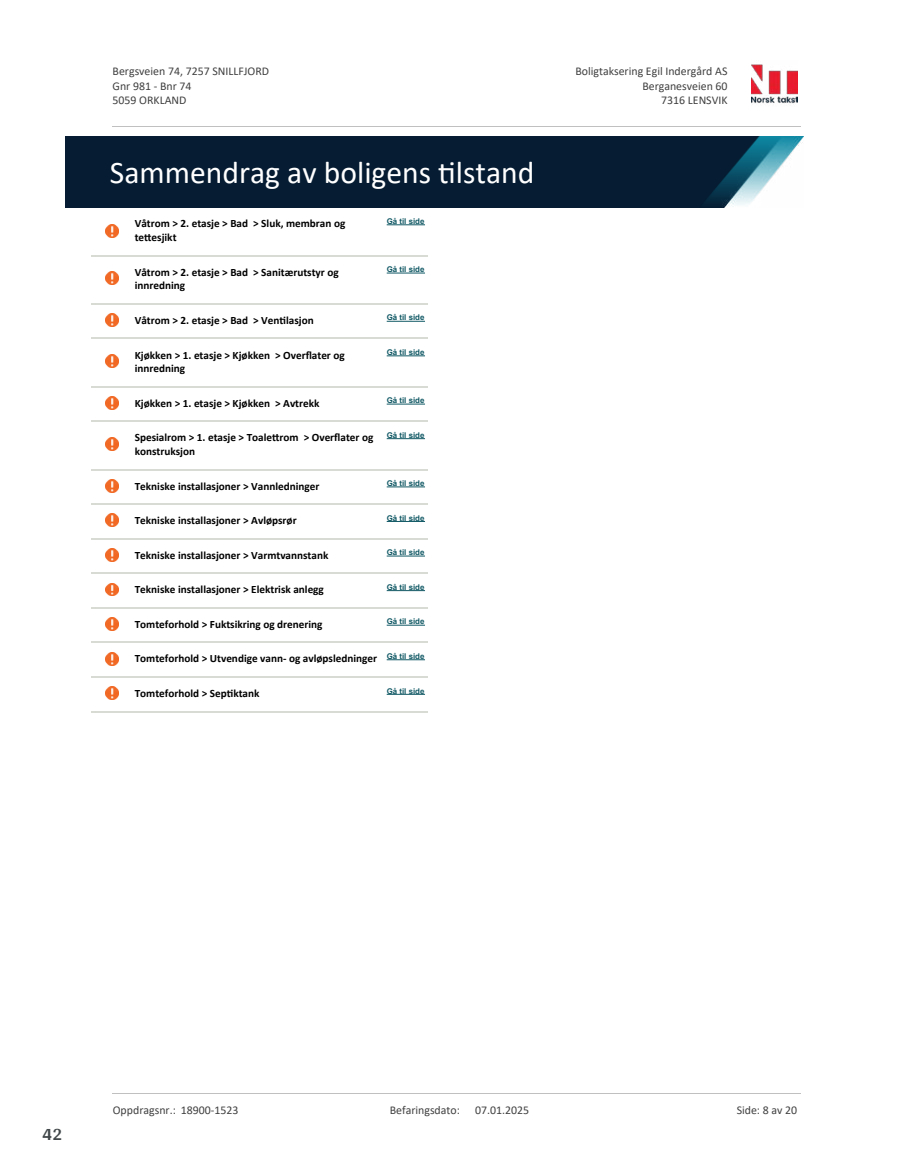
<style>
.page{position:relative;width:915px;height:1172px;background:#fff}
.page>*{position:absolute;margin:0;border:0;box-sizing:border-box;transform-origin:0 0}
.t1{font:31.65px "Calibri";color:#fff}
.t2{font:700 18px "Arya";color:#414749}
.t3{font:11.85px/14.5px "Calibri";color:#404040}
.t4{font:700 11.25px/13.6px "Calibri";color:#000}
.t5{font:700 7.95px "Arial";color:#115965}
</style>
<div class="page">
<svg style="left:106px;top:224px;width:12px;height:13px"></svg>
<hr style="left:386px;top:224px;width:39px;height:1px;background:#115965">
<hr style="left:91px;top:255px;width:41px;height:1px;background:#d7dbd3">
<hr style="left:132px;top:255px;width:62px;height:1px;background:#d7dbd3">
<hr style="left:194px;top:255px;width:66px;height:1px;background:#d7dbd3">
<hr style="left:260px;top:255px;width:124px;height:1px;background:#d7dbd3">
<hr style="left:384px;top:255px;width:43px;height:1px;background:#d7dbd3">
<svg style="left:106px;top:272px;width:12px;height:13px"></svg>
<hr style="left:386px;top:273px;width:39px;height:1px;background:#115965">
<hr style="left:91px;top:303px;width:41px;height:2px;background:#d7dbd3">
<hr style="left:132px;top:303px;width:62px;height:2px;background:#d7dbd3">
<hr style="left:194px;top:303px;width:66px;height:2px;background:#d7dbd3">
<hr style="left:260px;top:303px;width:124px;height:2px;background:#d7dbd3">
<hr style="left:384px;top:303px;width:43px;height:2px;background:#d7dbd3">
<svg style="left:106px;top:313px;width:12px;height:13px"></svg>
<hr style="left:386px;top:321px;width:39px;height:1px;background:#115965">
<hr style="left:91px;top:338px;width:41px;height:1px;background:#d7dbd3">
<hr style="left:132px;top:338px;width:62px;height:1px;background:#d7dbd3">
<hr style="left:194px;top:338px;width:66px;height:1px;background:#d7dbd3">
<hr style="left:260px;top:338px;width:124px;height:1px;background:#d7dbd3">
<hr style="left:384px;top:338px;width:43px;height:1px;background:#d7dbd3">
<svg style="left:106px;top:355px;width:12px;height:13px"></svg>
<hr style="left:386px;top:355px;width:39px;height:1px;background:#115965">
<hr style="left:91px;top:386px;width:41px;height:1px;background:#d7dbd3">
<hr style="left:132px;top:386px;width:62px;height:1px;background:#d7dbd3">
<hr style="left:194px;top:386px;width:66px;height:1px;background:#d7dbd3">
<hr style="left:260px;top:386px;width:124px;height:1px;background:#d7dbd3">
<hr style="left:384px;top:386px;width:43px;height:1px;background:#d7dbd3">
<svg style="left:106px;top:396px;width:12px;height:13px"></svg>
<hr style="left:386px;top:404px;width:39px;height:1px;background:#115965">
<hr style="left:91px;top:421px;width:41px;height:1px;background:#d7dbd3">
<hr style="left:132px;top:421px;width:62px;height:1px;background:#d7dbd3">
<hr style="left:194px;top:421px;width:66px;height:1px;background:#d7dbd3">
<hr style="left:260px;top:421px;width:124px;height:1px;background:#d7dbd3">
<hr style="left:384px;top:421px;width:43px;height:1px;background:#d7dbd3">
<svg style="left:106px;top:438px;width:12px;height:13px"></svg>
<hr style="left:386px;top:438px;width:39px;height:1px;background:#115965">
<hr style="left:91px;top:469px;width:41px;height:1px;background:#d7dbd3">
<hr style="left:132px;top:469px;width:62px;height:1px;background:#d7dbd3">
<hr style="left:194px;top:469px;width:66px;height:1px;background:#d7dbd3">
<hr style="left:260px;top:469px;width:124px;height:1px;background:#d7dbd3">
<hr style="left:384px;top:469px;width:43px;height:1px;background:#d7dbd3">
<svg style="left:106px;top:479px;width:12px;height:13px"></svg>
<hr style="left:386px;top:486px;width:39px;height:1px;background:#115965">
<hr style="left:91px;top:503px;width:41px;height:2px;background:#d7dbd3">
<hr style="left:132px;top:503px;width:62px;height:2px;background:#d7dbd3">
<hr style="left:194px;top:503px;width:66px;height:2px;background:#d7dbd3">
<hr style="left:260px;top:503px;width:124px;height:2px;background:#d7dbd3">
<hr style="left:384px;top:503px;width:43px;height:2px;background:#d7dbd3">
<svg style="left:106px;top:514px;width:12px;height:13px"></svg>
<hr style="left:386px;top:521px;width:39px;height:1px;background:#115965">
<hr style="left:91px;top:538px;width:41px;height:1px;background:#d7dbd3">
<hr style="left:132px;top:538px;width:62px;height:1px;background:#d7dbd3">
<hr style="left:194px;top:538px;width:66px;height:1px;background:#d7dbd3">
<hr style="left:260px;top:538px;width:124px;height:1px;background:#d7dbd3">
<hr style="left:384px;top:538px;width:43px;height:1px;background:#d7dbd3">
<svg style="left:106px;top:548px;width:12px;height:13px"></svg>
<hr style="left:386px;top:556px;width:39px;height:1px;background:#115965">
<hr style="left:91px;top:573px;width:41px;height:1px;background:#d7dbd3">
<hr style="left:132px;top:573px;width:62px;height:1px;background:#d7dbd3">
<hr style="left:194px;top:573px;width:66px;height:1px;background:#d7dbd3">
<hr style="left:260px;top:573px;width:124px;height:1px;background:#d7dbd3">
<hr style="left:384px;top:573px;width:43px;height:1px;background:#d7dbd3">
<svg style="left:106px;top:583px;width:12px;height:13px"></svg>
<hr style="left:386px;top:590px;width:39px;height:1px;background:#115965">
<hr style="left:91px;top:607px;width:41px;height:1px;background:#d7dbd3">
<hr style="left:132px;top:607px;width:62px;height:1px;background:#d7dbd3">
<hr style="left:194px;top:607px;width:66px;height:1px;background:#d7dbd3">
<hr style="left:260px;top:607px;width:124px;height:1px;background:#d7dbd3">
<hr style="left:384px;top:607px;width:43px;height:1px;background:#d7dbd3">
<svg style="left:106px;top:618px;width:12px;height:12px"></svg>
<hr style="left:386px;top:625px;width:39px;height:1px;background:#115965">
<hr style="left:91px;top:642px;width:41px;height:1px;background:#d7dbd3">
<hr style="left:132px;top:642px;width:62px;height:1px;background:#d7dbd3">
<hr style="left:194px;top:642px;width:66px;height:1px;background:#d7dbd3">
<hr style="left:260px;top:642px;width:124px;height:1px;background:#d7dbd3">
<hr style="left:384px;top:642px;width:43px;height:1px;background:#d7dbd3">
<svg style="left:106px;top:652px;width:12px;height:13px"></svg>
<hr style="left:386px;top:659px;width:39px;height:1px;background:#115965">
<hr style="left:91px;top:676px;width:41px;height:2px;background:#d7dbd3">
<hr style="left:132px;top:676px;width:62px;height:2px;background:#d7dbd3">
<hr style="left:194px;top:676px;width:66px;height:2px;background:#d7dbd3">
<hr style="left:260px;top:676px;width:124px;height:2px;background:#d7dbd3">
<hr style="left:384px;top:676px;width:43px;height:2px;background:#d7dbd3">
<svg style="left:106px;top:687px;width:12px;height:13px"></svg>
<hr style="left:386px;top:694px;width:39px;height:1px;background:#115965">
<hr style="left:91px;top:711px;width:41px;height:1px;background:#d7dbd3">
<hr style="left:132px;top:711px;width:62px;height:1px;background:#d7dbd3">
<hr style="left:194px;top:711px;width:66px;height:1px;background:#d7dbd3">
<hr style="left:260px;top:711px;width:124px;height:1px;background:#d7dbd3">
<hr style="left:384px;top:711px;width:43px;height:1px;background:#d7dbd3">
<img style="left:751px;top:64px;width:46px;height:40px">
<hr style="left:113px;top:127px;width:687px;height:1px;background:#c0c0c0">
<img style="left:65px;top:137px;width:738px;height:71px">
<hr style="left:113px;top:1093px;width:687px;height:1px;background:#c0c0c0">
<p class="t3" style="left:113px;top:64px;width:158px">Bergsveien 74, 7257 SNILLFJORD<br>Gnr 981 - Bnr 74<br>5059 ORKLAND</p>
<p class="t3" style="left:575px;top:64px;width:153px">Boligtaksering Egil Indergård AS</p>
<p class="t3" style="left:642px;top:78px;width:87px">Berganesveien 60</p>
<p class="t3" style="left:661px;top:93px;width:68px">7316 LENSVIK</p>
<h1 class="t1" style="left:110px;top:150px;width:426px">Sammendrag av boligens 琀椀lstand</h1>
<p class="t4" style="left:135px;top:217px;width:212px">Våtrom &gt; 2. etasje &gt; Bad &gt; Sluk, membran og te琀琀esjikt</p>
<p class="t5" style="left:386px;top:216px;width:39px">Gå til side</p>
<p class="t4" style="left:135px;top:265px;width:205px">Våtrom &gt; 2. etasje &gt; Bad &gt; Sanitærutstyr og innredning</p>
<p class="t5" style="left:386px;top:264px;width:39px">Gå til side</p>
<p class="t4" style="left:135px;top:313px;width:180px">Våtrom &gt; 2. etasje &gt; Bad &gt; Ven琀椀lasjon</p>
<p class="t5" style="left:386px;top:312px;width:39px">Gå til side</p>
<p class="t4" style="left:135px;top:348px;width:211px">Kjøkken &gt; 1. etasje &gt; Kjøkken &gt; Over昀氀ater og innredning</p>
<p class="t5" style="left:386px;top:347px;width:39px">Gå til side</p>
<p class="t4" style="left:135px;top:396px;width:186px">Kjøkken &gt; 1. etasje &gt; Kjøkken &gt; Avtrekk</p>
<p class="t5" style="left:386px;top:395px;width:39px">Gå til side</p>
<p class="t4" style="left:135px;top:431px;width:240px">Spesialrom &gt; 1. etasje &gt; Toale琀琀rom &gt; Over昀氀ater og konstruksjon</p>
<p class="t5" style="left:386px;top:429px;width:39px">Gå til side</p>
<p class="t4" style="left:135px;top:479px;width:186px">Tekniske installasjoner &gt; Vannledninger</p>
<p class="t5" style="left:386px;top:478px;width:39px">Gå til side</p>
<p class="t4" style="left:135px;top:513px;width:163px">Tekniske installasjoner &gt; Avløpsrør</p>
<p class="t5" style="left:386px;top:512px;width:39px">Gå til side</p>
<p class="t4" style="left:135px;top:548px;width:195px">Tekniske installasjoner &gt; Varmtvannstank</p>
<p class="t5" style="left:386px;top:547px;width:39px">Gå til side</p>
<p class="t4" style="left:135px;top:583px;width:191px">Tekniske installasjoner &gt; Elektrisk anlegg</p>
<p class="t5" style="left:386px;top:581px;width:39px">Gå til side</p>
<p class="t4" style="left:135px;top:617px;width:189px">Tomteforhold &gt; Fuktsikring og drenering</p>
<p class="t5" style="left:386px;top:616px;width:39px">Gå til side</p>
<p class="t4" style="left:135px;top:652px;width:291px">Tomteforhold &gt; Utvendige vann- og avløpsledninger <sup>Gå</sup> <sup>til</sup> <sup>side</sup></p>
<p class="t4" style="left:135px;top:686px;width:126px">Tomteforhold &gt; Sep琀椀ktank</p>
<p class="t5" style="left:386px;top:685px;width:39px">Gå til side</p>
<h2 class="t2" style="left:43px;top:1123px;width:21px">42</h2>
<p class="t3" style="left:113px;top:1102px;width:127px">Oppdragsnr.: 18900-1523</p>
<p class="t3" style="left:389px;top:1102px;width:72px">Befaringsdato:</p>
<p class="t3" style="left:475px;top:1102px;width:55px">07.01.2025</p>
<p class="t3" style="left:736px;top:1102px;width:62px">Side: 8 av 20</p>
</div>
